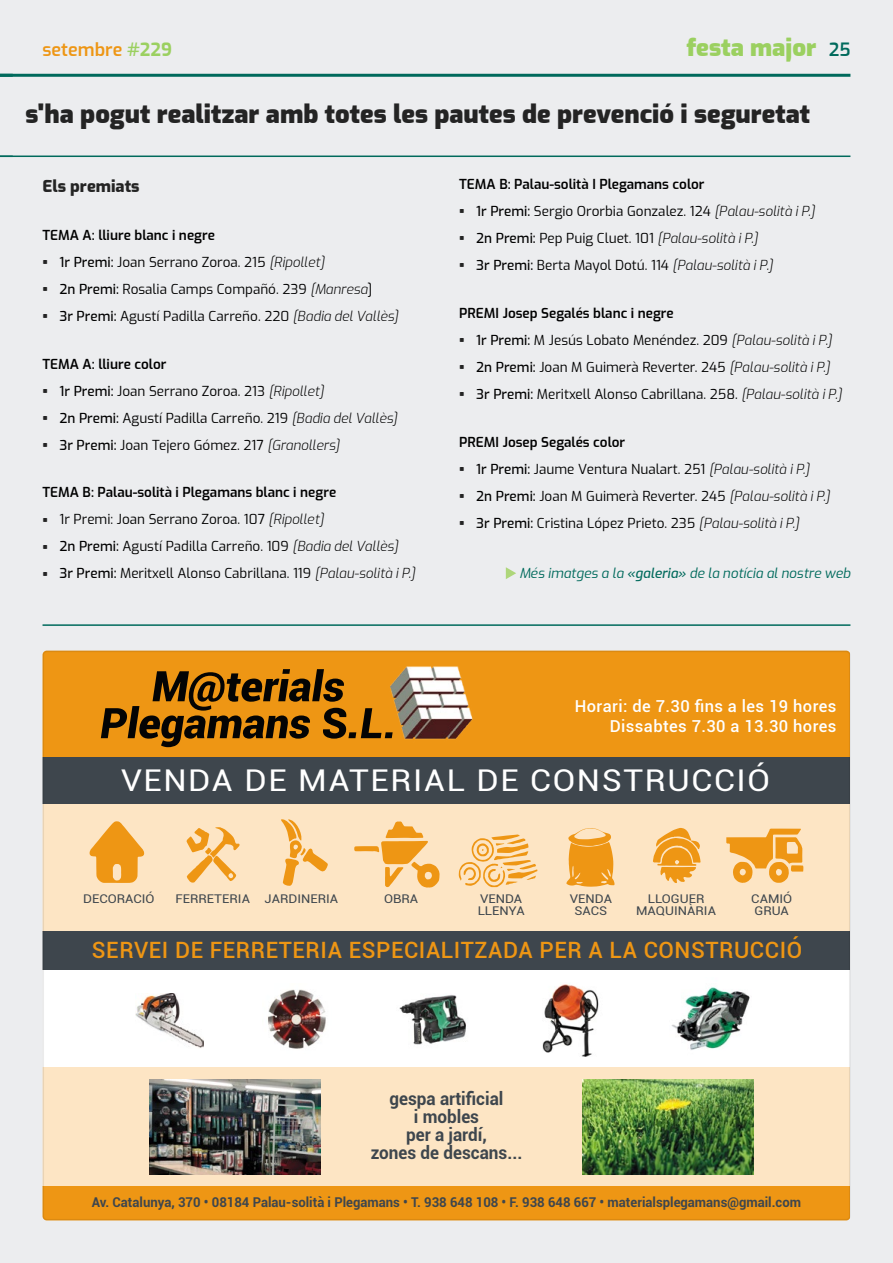
<style>
.page{position:relative;width:893px;height:1263px;background:#ecedef}
.page>*{position:absolute;margin:0;border:0;box-sizing:border-box;transform-origin:0 0}
.t1{font:30px "Roboto";letter-spacing:.05em;color:#fff;scale:1.1 1}
.t2{font:900 25.5px "Exo";color:#242424}
.t3{font:900 24px "Exo";color:#9bd060}
.t4{font:500 22.5px "Roboto";letter-spacing:.025em;color:#ee9614}
.t5{font:700 18px/18px "Roboto";color:#3e464d;text-align:center;scale:.95 1}
.t6{font:600 18px "Exo";color:#ee9614}
.t7{font:600 18px "Exo";color:#006a5c}
.t8{font:500 16.5px/19.8px "Roboto";letter-spacing:.025em;color:#fff;text-align:right}
.PH2{font:800 16.5px "Exo";color:#242424}
.t9{font:13.5px "Exo";color:#000}
.t10{font:600 13.5px "Exo";color:#000}
.t11{font:700 13.5px "Roboto";color:#3e464d}
.t12{font:italic 13.5px "Exo";color:#006a5c}
.t13{font:italic 300 13.5px "Exo";color:#000}
.t14{font:12px/12px "Roboto";color:#3e464d;scale:1.1 1}
.s1{color:#9bd060}
.s2{font-weight:700;color:#9bd060}
.s3{font-weight:900;font-size:18px;color:#242424}
.s4{font-weight:500}
.s5{font-weight:300;font-style:italic}
.s6{font-weight:900;font-style:normal;font-size:18px;color:#242424}
.s7{font-weight:500;font-style:normal}
.s8{font-weight:400;font-style:normal}
</style>
<div class="page">
<hr style="left:0;top:156px;width:850px;height:1px;background:#006a5c">
<hr style="left:0;top:74px;width:850px;height:3px;background:#006a5c">
<svg style="left:0;top:76px;width:13px;height:1px"></svg>
<hr style="left:43px;top:624px;width:807px;height:2px;background:#006a5c">
<div style="left:46px;top:969px;width:801px;height:98px;background:#fff"></div>
<div style="left:43px;top:651px;width:807px;height:106px;background:#ee9614"></div>
<div style="left:43px;top:804px;width:807px;height:127px;background:#fde5c4"></div>
<div style="left:43px;top:1067px;width:807px;height:119px;background:#fde5c4"></div>
<div style="left:43px;top:1186px;width:807px;height:34px;background:#ee9614"></div>
<div style="left:43px;top:757px;width:807px;height:47px;background:#3e464d"></div>
<div style="left:43px;top:931px;width:807px;height:38px;background:#3e464d"></div>
<img style="left:150px;top:1079px;width:170px;height:96px">
<img style="left:583px;top:1079px;width:170px;height:96px">
<img style="left:136px;top:994px;width:67px;height:54px">
<img style="left:262px;top:984px;width:70px;height:69px">
<img style="left:535px;top:982px;width:69px;height:74px">
<img style="left:670px;top:978px;width:82px;height:82px">
<img style="left:396px;top:982px;width:79px;height:78px">
<svg style="left:90px;top:821px;width:54px;height:62px"></svg>
<svg style="left:186px;top:827px;width:54px;height:56px"></svg>
<svg style="left:281px;top:819px;width:47px;height:67px"></svg>
<svg style="left:354px;top:821px;width:86px;height:67px"></svg>
<svg style="left:726px;top:828px;width:77px;height:55px"></svg>
<svg style="left:653px;top:828px;width:48px;height:55px"></svg>
<svg style="left:566px;top:828px;width:49px;height:59px"></svg>
<svg style="left:459px;top:834px;width:79px;height:53px"></svg>
<img style="left:393px;top:666px;width:80px;height:74px">
<svg style="left:101px;top:669px;width:292px;height:78px"></svg>
<svg style="left:506px;top:567px;width:10px;height:12px"></svg>
<p class="t6" style="left:43px;top:36px;width:131px">setembre <span class="s1">#</span><span class="s2">229</span></p>
<p class="t3" style="left:686px;top:29px;width:132px">festa major</p>
<p class="t7" style="left:829px;top:36px;width:23px">25</p>
<h1 class="t2" style="left:26px;top:94px;width:786px">s'ha pogut realitzar amb totes les pautes de prevenció i seguretat</h1>
<p class="PH2" style="left:43px;top:174px;width:99px">Els premiats</p>
<p class="t10" style="left:43px;top:225px;width:174px">TEMA A: lliure blanc i negre</p>
<p class="t9" style="left:43px;top:252px;width:284px"><span class="s3">•</span> <span class="s4">1r Premi:</span> Joan Serrano Zoroa. 215 <span class="s5">[Ripollet]</span></p>
<p class="t9" style="left:43px;top:279px;width:331px"><span class="s3">•</span> <span class="s4">2n Premi:</span> Rosalia Camps Compañó. 239 <span class="s5">[Manresa</span>]</p>
<p class="t9" style="left:43px;top:306px;width:357px"><span class="s3">•</span> <span class="s4">3r Premi:</span> Agustí Padilla Carreño. 220 <span class="s5">[Badia del Vallès]</span></p>
<p class="t10" style="left:43px;top:354px;width:125px">TEMA A: lliure color</p>
<p class="t9" style="left:43px;top:381px;width:283px"><span class="s3">•</span> <span class="s4">1r Premi:</span> Joan Serrano Zoroa. 213 <span class="s5">[Ripollet]</span></p>
<p class="t9" style="left:43px;top:408px;width:356px"><span class="s3">•</span> <span class="s4">2n Premi:</span> Agustí Padilla Carreño. 219 <span class="s5">[Badia del Vallès]</span></p>
<p class="t9" style="left:43px;top:435px;width:299px"><span class="s3">•</span> <span class="s4">3r Premi:</span> Joan Tejero Gómez. 217 <span class="s5">[Granollers]</span></p>
<p class="t10" style="left:43px;top:482px;width:295px">TEMA B: Palau-solità i Plegamans blanc i negre</p>
<p class="t9" style="left:43px;top:510px;width:283px"><span class="s3">•</span> 1r Premi: Joan Serrano Zoroa. 107 <span class="s5">[Ripollet]</span></p>
<p class="t9" style="left:43px;top:537px;width:357px"><span class="s3">•</span> <span class="s4">2n Premi:</span> Agustí Padilla Carreño. 109 <span class="s5">[Badia del Vallès]</span></p>
<p class="t9" style="left:43px;top:564px;width:374px"><span class="s3">•</span> <span class="s4">3r Premi:</span> Meritxell Alonso Cabrillana. 119 <span class="s5">[Palau-solità i P.]</span></p>
<p class="t10" style="left:459px;top:174px;width:247px">TEMA B: Palau-solità I Plegamans color</p>
<p class="t9" style="left:459px;top:201px;width:357px"><span class="s3">•</span> <span class="s4">1r Premi:</span> Sergio Ororbia Gonzalez. 124 <span class="s5">[Palau-solità i P.]</span></p>
<p class="t13" style="left:459px;top:228px;width:300px"><span class="s6">•</span> <span class="s7">2n Premi:</span> <span class="s8">Pep Puig Cluet. 101</span> [Palau-solità i P.]</p>
<p class="t9" style="left:459px;top:255px;width:315px"><span class="s3">•</span> <span class="s4">3r Premi:</span> Berta Mayol Dotú. 114 <span class="s5">[Palau-solità i P.]</span></p>
<p class="t10" style="left:459px;top:303px;width:216px">PREMI Josep Segalés blanc i negre</p>
<p class="t9" style="left:459px;top:330px;width:374px"><span class="s3">•</span> <span class="s4">1r Premi:</span> M Jesús Lobato Menéndez. 209 <span class="s5">[Palau-solità i P.]</span></p>
<p class="t9" style="left:459px;top:357px;width:372px"><span class="s3">•</span> <span class="s4">2n Premi:</span> Joan M Guimerà Reverter. 245 <span class="s5">[Palau-solità i P.]</span></p>
<p class="t9" style="left:459px;top:384px;width:384px"><span class="s3">•</span> <span class="s4">3r Premi:</span> Meritxell Alonso Cabrillana. 258. <span class="s5">[Palau-solità i P.]</span></p>
<p class="t10" style="left:459px;top:432px;width:168px">PREMI Josep Segalés color</p>
<p class="t9" style="left:459px;top:459px;width:352px"><span class="s3">•</span> <span class="s4">1r Premi:</span> Jaume Ventura Nualart. 251 <span class="s5">[Palau-solità i P.]</span></p>
<p class="t9" style="left:459px;top:486px;width:372px"><span class="s3">•</span> <span class="s4">2n Premi:</span> Joan M Guimerà Reverter. 245 <span class="s5">[Palau-solità i P.]</span></p>
<p class="t9" style="left:459px;top:513px;width:342px"><span class="s3">•</span> <span class="s4">3r Premi:</span> Cristina López Prieto. 235 <span class="s5">[Palau-solità i P.]</span></p>
<p class="t12" style="left:519px;top:564px;width:332px">Més imatges a la <span class="s4">«galeria»</span> de la notícia al nostre web</p>
<p class="t8" style="left:575px;top:695px;width:263px">Horari: de 7.30 fins a les 19 hores<br>Dissabtes 7.30 a 13.30 hores</p>
<p class="t1" style="left:121px;top:760px;width:592px">VENDA DE MATERIAL DE CONSTRUCCIÓ</p>
<p class="t14" style="left:83px;top:892px;width:66px">DECORACIÓ</p>
<p class="t14" style="left:478px;top:892px;width:44px">VENDA<br>LLENYA</p>
<p class="t14" style="left:570px;top:892px;width:40px;text-align:center">VENDA<br>SACS</p>
<p class="t14" style="left:636px;top:892px;width:74px;text-align:center">LLOGUER<br>MAQUINÀRIA</p>
<p class="t14" style="left:176px;top:892px;width:149px">FERRETERIA JARDINERIA</p>
<p class="t14" style="left:384px;top:892px;width:33px">OBRA</p>
<p class="t14" style="left:751px;top:892px;width:39px">CAMIÓ<br>GRUA</p>
<p class="t4" style="left:92px;top:934px;width:712px">SERVEI DE FERRETERIA ESPECIALITZADA PER A LA CONSTRUCCIÓ</p>
<p class="t5" style="left:371px;top:1089px;width:161px">gespa artificial<br>i mobles<br>per a jardí,<br>zones de descans...</p>
<p class="t11" style="left:92px;top:1193px;width:711px">Av. Catalunya, 370 • 08184 Palau-solità i Plegamans • T. 938 648 108 • F. 938 648 667 • materialsplegamans@gmail.com</p>
</div>
